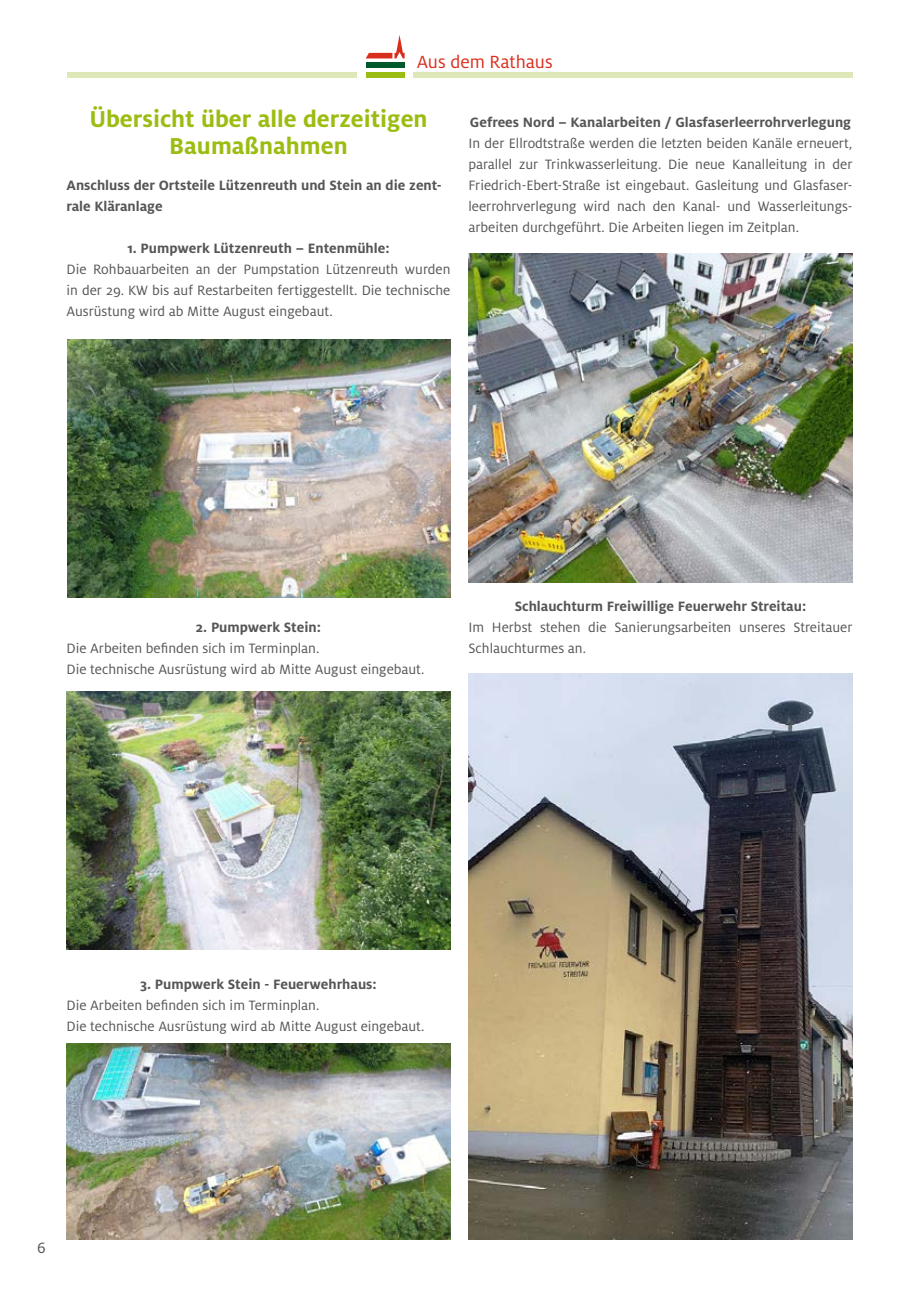
<style>
.page{position:relative;width:919px;height:1289px;background:#fff}
.page>*{position:absolute;margin:0;border:0;box-sizing:border-box;transform-origin:0 0}
.t1{font:700 25.5px/27px "Milo OT";color:#9bbd11;text-align:center}
.t2{font:19.5px "Milo OT";color:#da2e1d}
.t3{font:16.5px "Milo OT";color:#565655}
.t4{font:15px/21px "Milo OT";color:#565655}
.t5{font:700 15px/21px "Milo OT";color:#565655}
</style>
<div class="page">
<div style="left:365px;top:62px;width:39px;height:6px;background:#00592a"></div>
<div style="left:365px;top:72px;width:39px;height:5px;background:#9bbd11"></div>
<svg style="left:366px;top:35px;width:38px;height:23px"></svg>
<div style="left:413px;top:72px;width:439px;height:5px;background:#dee7b8"></div>
<div style="left:68px;top:72px;width:289px;height:5px;background:#dee7b8"></div>
<img style="left:68px;top:339px;width:382px;height:259px">
<img style="left:468px;top:253px;width:384px;height:330px">
<img style="left:468px;top:673px;width:384px;height:566px">
<img style="left:66px;top:691px;width:384px;height:258px">
<img style="left:66px;top:1043px;width:384px;height:196px">
<h2 class="t2" style="left:416px;top:51px;width:137px">Aus dem Rathaus</h2>
<h1 class="t1" style="left:89px;top:105px;width:340px">Übersicht über alle derzeitigen<br>Baumaßnahmen</h1>
<p class="t5" style="left:66px;top:175px;width:377px">Anschluss der Ortsteile Lützenreuth und Stein an die zent&shy;rale Kläranlage</p>
<p class="t5" style="left:127px;top:238px;width:264px">1. Pumpwerk Lützenreuth – Entenmühle:</p>
<p class="t4" style="left:66px;top:259px;width:385px;text-align:justify">Die Rohbauarbeiten an der Pumpstation Lützenreuth wurden in der 29. KW bis auf Restarbeiten fertiggestellt. Die technische Ausrüstung wird ab Mitte August eingebaut.</p>
<p class="t5" style="left:470px;top:112px;width:383px">Gefrees Nord – Kanalarbeiten / Glasfaserleerrohrverlegung</p>
<p class="t4" style="left:468px;top:133px;width:385px;text-align:justify">In der Ellrodtstraße werden die letzten beiden Kanäle erneuert, parallel zur Trinkwasserleitung. Die neue Kanalleitung in der Friedrich-Ebert-Straße ist eingebaut. Gasleitung und Glasfaser&shy;leerrohrverlegung wird nach den Kanal- und Wasserleitungs&shy;arbeiten durchgeführt. Die Arbeiten liegen im Zeitplan.</p>
<p class="t5" style="left:196px;top:616px;width:127px">2. Pumpwerk Stein:</p>
<p class="t4" style="left:66px;top:637px;width:359px">Die Arbeiten befinden sich im Terminplan.<br>Die technische Ausrüstung wird ab Mitte August eingebaut.</p>
<p class="t5" style="left:514px;top:595px;width:293px">Schlauchturm Freiwillige Feuerwehr Streitau:</p>
<p class="t4" style="left:468px;top:616px;width:385px">Im Herbst stehen die Sanierungsarbeiten unseres Streitauer<br>Schlauchturmes an.</p>
<p class="t5" style="left:140px;top:973px;width:238px">3. Pumpwerk Stein - Feuerwehrhaus:</p>
<p class="t4" style="left:66px;top:994px;width:359px">Die Arbeiten befinden sich im Terminplan.<br>Die technische Ausrüstung wird ab Mitte August eingebaut.</p>
<p class="t3" style="left:37px;top:1238px;width:10px">6</p>
</div>
